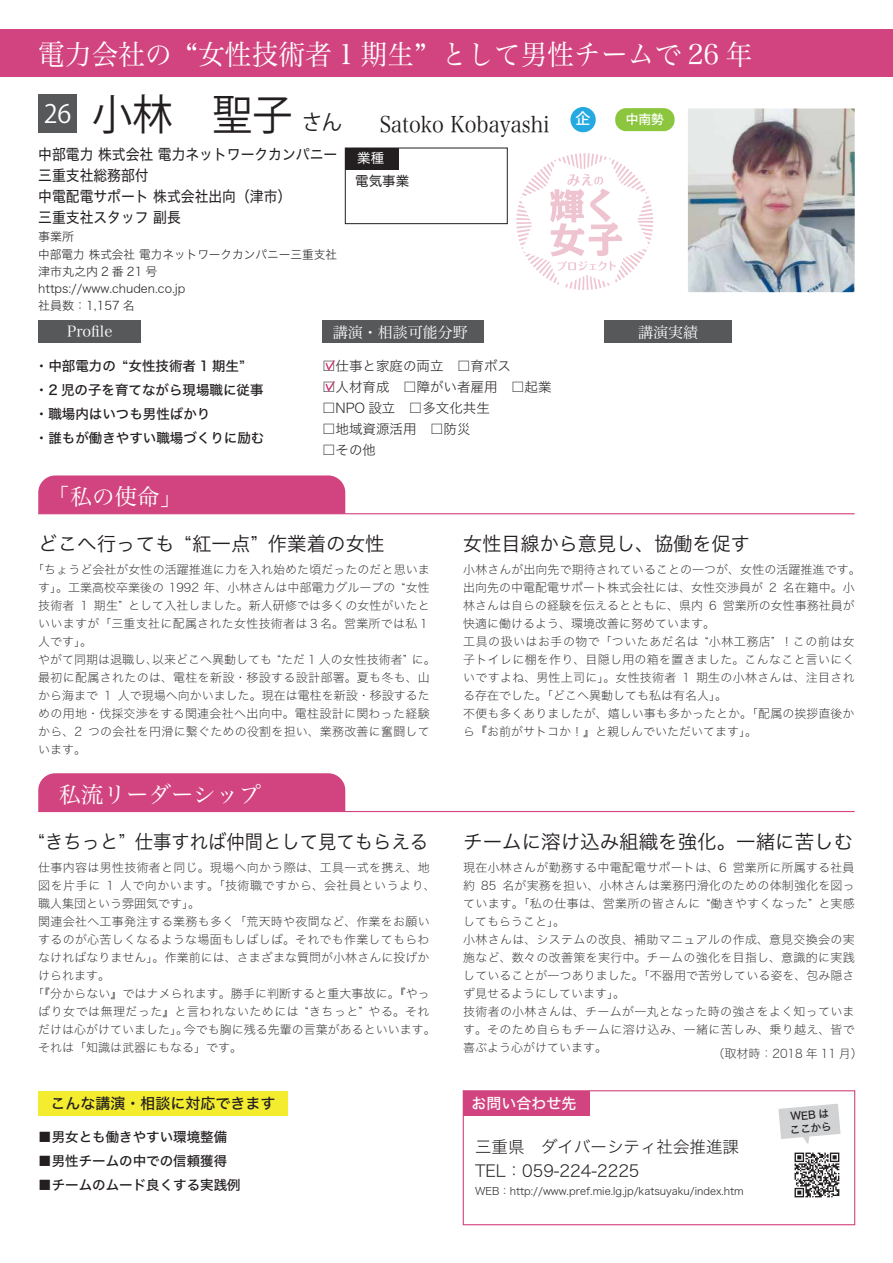
<style>
.page{position:relative;width:893px;height:1263px;background:#fff}
.page>*{position:absolute;margin:0;border:0;box-sizing:border-box;transform-origin:0 0}
.t1{font:42.15px "Koz Go Pr 6 N";color:#231f20;scale:.95 1}
.t2{font:28.05px "Hira Min Pro W3";color:#fff;scale:.95 1}
.t3{font:25.2px "Koz Go Pro";color:#fff}
.t4{font:22.5px "Hira Min Pro W3";color:#fff}
.t5{font:22.5px "Hira Min Pro W3";color:#231f20;scale:.9 1}
.t6{font:19.5px "Hiragino Sans W3";color:#231f20}
.t7{font:19.5px "Hiragino Sans W3";color:#231f20;scale:.94 1}
.t8{font:16.5px/24px "Hiragino Sans W2";color:#231f20}
.t9{font:15px/21px "Hiragino Sans W4";color:#231f20;scale:.92 1}
.t10{font:15px "Hira Min Pro W3";color:#fff}
.t11{font:15px "Hiragino Sans W5";color:#231f20}
.t12{font:15px "Hiragino Sans W5";color:#fff}
.t13{font:500 15px "Koz Go Pro";color:#fff}
.t14{font:13.5px/24px "Hiragino Sans W5";color:#231f20}
.t15{font:13.5px "Hiragino Sans W2";color:#231f20}
.t16{font:13.5px "Hiragino Sans W4";color:#231f20}
.t17{font:13.5px "Hiragino Sans W4";color:#fff}
.t18{font:500 12.75px "Koz Go Pro";color:#fff}
.t19{font:12px/18px "Hiragino Sans W1";letter-spacing:.015em;color:#231f20}
.t20{font:12px/17.2px "Hiragino Sans W2";color:#231f20}
.t21{font:12px "Hiragino Sans W1";letter-spacing:.045em;color:#231f20}
.t22{font:12px "Hiragino Sans W1";letter-spacing:.04em;color:#231f20}
.t23{font:10.5px "Hiragino Sans W2";color:#231f20}
.t24{font:10.5px/13.5px "Hiragino Sans W5";color:#231f20}
.s1{font-size:21px}
</style>
<div class="page">
<div style="left:345px;top:148px;width:53px;height:22px;background:#231f20"></div>
<div style="left:0;top:29px;width:893px;height:48px;background:#d2447f"></div>
<svg style="left:516px;top:153px;width:137px;height:137px"></svg>
<div style="left:463px;top:1091px;width:127px;height:25px;background:#d2447f"></div>
<div style="left:38px;top:1091px;width:250px;height:25px;background:#f4ed2f"></div>
<img style="left:688px;top:108px;width:167px;height:184px">
<div style="left:38px;top:475px;width:307px;height:38px;background:#d2447f"></div>
<hr style="left:38px;top:513px;width:817px;height:1px;background:#d2447f">
<div style="left:38px;top:773px;width:307px;height:38px;background:#d2447f"></div>
<hr style="left:38px;top:811px;width:817px;height:1px;background:#d2447f">
<div style="left:38px;top:321px;width:103px;height:22px;background:#57585a"></div>
<div style="left:322px;top:321px;width:161px;height:22px;background:#57585a"></div>
<div style="left:604px;top:321px;width:128px;height:22px;background:#57585a"></div>
<div style="left:463px;top:1090px;width:392px;height:135px;border:1px solid #d2447f"></div>
<svg style="left:795px;top:1152px;width:44px;height:45px"></svg>
<svg style="left:778px;top:1104px;width:63px;height:40px"></svg>
<div style="left:345px;top:148px;width:163px;height:76px;border:1px solid #231f20"></div>
<svg style="left:325px;top:360px;width:10px;height:11px"></svg>
<svg style="left:325px;top:381px;width:10px;height:11px"></svg>
<div style="left:570px;top:107px;width:26px;height:25px;background:#24aae1;border-radius:50%"></div>
<div style="left:615px;top:108px;width:59px;height:23px;background:#8bc63e;border-radius:11px"></div>
<div style="left:38px;top:94px;width:39px;height:39px;background:#57585a"></div>
<h2 class="t2" style="left:38px;top:31px;width:753px">電力会社の “女性技術者 1 期生” として男性チームで 26 年</h2>
<h3 class="t3" style="left:44px;top:97px;width:29px">26</h3>
<h1 class="t1" style="left:92px;top:91px;width:264px">小林　聖子<span class="s1">さん</span></h1>
<p class="t9" style="left:38px;top:143px;width:326px">中部電力 株式会社 電力ネットワークカンパニー三重支社総務部付<br>中電配電サポート 株式会社出向（津市）<br>三重支社スタッフ 副長</p>
<p class="t20" style="left:38px;top:227px;width:300px">事業所<br>中部電力 株式会社 電力ネットワークカンパニー三重支社津市丸之内 2 番 21 号<br>https://www.chuden.co.jp<br>社員数：1,157 名</p>
<h3 class="t5" style="left:380px;top:106px;width:190px">Satoko Kobayashi</h3>
<p class="t17" style="left:357px;top:146px;width:28px">業種</p>
<p class="t16" style="left:355px;top:169px;width:55px">電気事業</p>
<p class="t13" style="left:576px;top:109px;width:17px">企</p>
<p class="t18" style="left:626px;top:111px;width:40px">中南勢</p>
<p class="t10" style="left:67px;top:318px;width:47px">Profile</p>
<p class="t10" style="left:333px;top:319px;width:137px">講演・相談可能分野</p>
<p class="t10" style="left:638px;top:319px;width:61px">講演実績</p>
<p class="t14" style="left:35px;top:354px;width:231px">・中部電力の “女性技術者 1 期生”・2 児の子を育てながら現場職に従事・職場内はいつも男性ばかり<br>・誰もが働きやすい職場づくりに励む</p>
<h3 class="t4" style="left:47px;top:478px;width:136px">「私の使命」</h3>
<p class="t15" style="left:322px;top:354px;width:190px">□仕事と家庭の両立　□育ボス</p>
<p class="t15" style="left:322px;top:375px;width:231px">□人材育成　□障がい者雇用　□起業</p>
<p class="t15" style="left:322px;top:396px;width:169px">□NPO 設立　□多文化共生</p>
<p class="t15" style="left:322px;top:417px;width:150px">□地域資源活用　□防災</p>
<p class="t15" style="left:322px;top:438px;width:55px">□その他</p>
<h3 class="t6" style="left:38px;top:527px;width:348px">どこへ行っても “紅一点” 作業着の女性</h3>
<p class="t19" style="left:38px;top:559px;width:399px;text-indent:-6px">「ちょうど会社が女性の活躍推進に力を入れ始めた頃だったのだと思います」。工業高校卒業後の 1992 年、小林さんは中部電力グループの “女性技術者 1 期生” として入社しました。新人研修では多くの女性がいたといいますが「三重支社に配属された女性技術者は３名。営業所では私１人です」。<br>やがて同期は退職し、以来どこへ異動しても “ただ 1 人の女性技術者” に。最初に配属されたのは、電柱を新設・移設する設計部署。夏も冬も、山から海まで 1 人で現場へ向かいました。現在は電柱を新設・移設するための用地・伐採交渉をする関連会社へ出向中。電柱設計に関わった経験から、2 つの会社を円滑に繋ぐための役割を担い、業務改善に奮闘しています。</p>
<h3 class="t4" style="left:59px;top:775px;width:204px">私流リーダーシップ</h3>
<h3 class="t7" style="left:38px;top:824px;width:416px">“きちっと” 仕事すれば仲間として見てもらえる</h3>
<p class="t19" style="left:38px;top:857px;width:393px">仕事内容は男性技術者と同じ。現場へ向かう際は、工具一式を携え、地</p>
<p class="t21" style="left:38px;top:874px;width:399px">図を片手に 1 人で向かいます。「技術職ですから、会社員というより、</p>
<p class="t19" style="left:38px;top:893px;width:164px">職人集団という雰囲気です」。</p>
<p class="t19" style="left:38px;top:911px;width:393px">関連会社へ工事発注する業務も多く「荒天時や夜間など、作業をお願い</p>
<p class="t19" style="left:38px;top:929px;width:393px">するのが心苦しくなるような場面もしばしば。それでも作業してもらわ</p>
<p class="t19" style="left:38px;top:947px;width:393px">なければなりません」。作業前には、さまざまな質問が小林さんに投げか</p>
<p class="t19" style="left:38px;top:965px;width:74px">けられます。</p>
<p class="t19" style="left:32px;top:983px;width:399px">「『分からない』ではナメられます。勝手に判断すると重大事故に。『やっ</p>
<p class="t22" style="left:38px;top:1000px;width:393px">ぱり女では無理だった』と言われないためには “きちっと” やる。それ</p>
<p class="t19" style="left:38px;top:1019px;width:399px">だけは心がけていました」。今でも胸に残る先輩の言葉があるといいます。</p>
<p class="t19" style="left:38px;top:1037px;width:206px">それは「知識は武器にもなる」です。</p>
<p class="t11" style="left:51px;top:1090px;width:227px">こんな講演・相談に対応できます</p>
<p class="t14" style="left:38px;top:1124px;width:190px">■男女とも働きやすい環境整備</p>
<p class="t14" style="left:38px;top:1148px;width:190px">■男性チームの中での信頼獲得</p>
<p class="t14" style="left:38px;top:1172px;width:204px">■チームのムード良くする実践例</p>
<h3 class="t6" style="left:463px;top:527px;width:288px">女性目線から意見し、協働を促す</h3>
<p class="t19" style="left:463px;top:559px;width:399px">小林さんが出向先で期待されていることの一つが、女性の活躍推進です。出向先の中電配電サポート株式会社には、女性交渉員が 2 名在籍中。小林さんは自らの経験を伝えるとともに、県内 6 営業所の女性事務社員が快適に働けるよう、環境改善に努めています。<br>工具の扱いはお手の物で「ついたあだ名は “小林工務店” ！この前は女子トイレに棚を作り、目隠し用の箱を置きました。こんなこと言いにくいですよね、男性上司に」。女性技術者 1 期生の小林さんは、注目される存在でした。「どこへ異動しても私は有名人」。<br>不便も多くありましたが、嬉しい事も多かったとか。「配属の挨拶直後から『お前がサトコか！』と親しんでいただいてます」。</p>
<h3 class="t6" style="left:463px;top:824px;width:391px">チームに溶け込み組織を強化。一緒に苦しむ</h3>
<p class="t19" style="left:463px;top:857px;width:393px">現在小林さんが勤務する中電配電サポートは、6 営業所に所属する社員約 85 名が実務を担い、小林さんは業務円滑化のための体制強化を図っています。「私の仕事は、営業所の皆さんに “働きやすくなった” と実感してもらうこと」。<br>小林さんは、システムの改良、補助マニュアルの作成、意見交換会の実施など、数々の改善策を実行中。チームの強化を目指し、意識的に実践していることが一つありました。「不器用で苦労している姿を、包み隠さず見せるようにしています」。<br>技術者の小林さんは、チームが一丸となった時の強さをよく知っています。そのため自らもチームに溶け込み、一緒に苦しみ、乗り越え、皆で喜ぶよう心がけています。</p>
<p class="t19" style="left:712px;top:1043px;width:152px">（取材時：2018 年 11 月）</p>
<p class="t12" style="left:471px;top:1090px;width:106px">お問い合わせ先</p>
<h3 class="t8" style="left:475px;top:1133px;width:265px">三重県　ダイバーシティ社会推進課<br>TEL：059-224-2225</h3>
<p class="t23" style="left:475px;top:1182px;width:270px">WEB：http://www.pref.mie.lg.jp/katsuyaku/index.htm</p>
<p class="t24" style="left:788px;top:1109px;width:43px;rotate:-5deg">WEB はここから</p>
</div>
